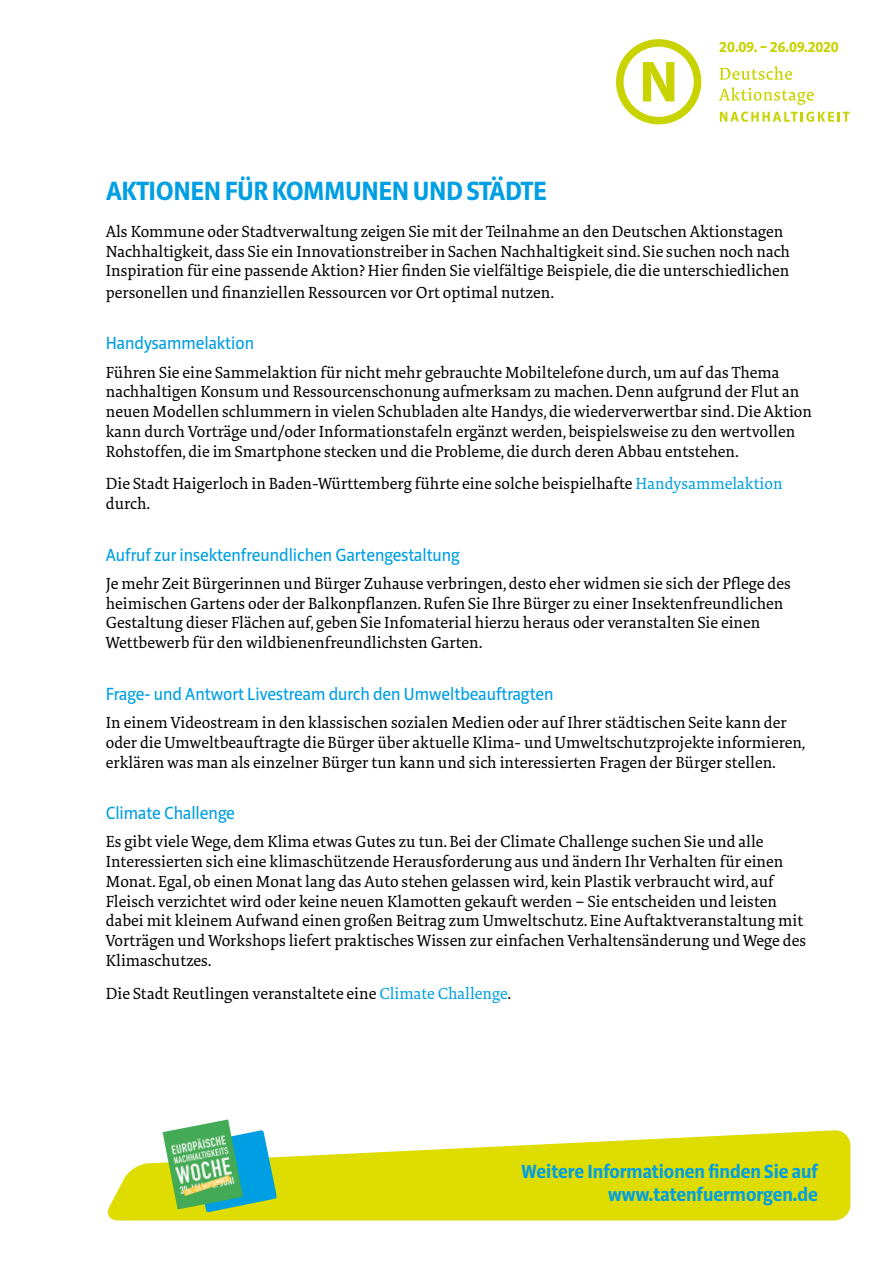
<style>
.page{position:relative;width:893px;height:1263px;background:#fff}
.page>*{position:absolute;margin:0;border:0;box-sizing:border-box;transform-origin:0 0}
.t1{font:700 27px "Riga";letter-spacing:-.015em;color:#009fe3}
.t2{font:700 19.5px/23.4px "Riga";color:#009fe3;text-align:right}
.t3{font:18px "Riga";color:#009fe3}
.t4{font:16.5px/19.8px "Tundra OT";color:#000}
.t5{font:700 15.9px "Riga";color:#c8d300}
.s1{color:#009fe3}
</style>
<div class="page">
<svg style="left:108px;top:1130px;width:742px;height:90px;fill:#dedc00"></svg>
<svg style="left:616px;top:39px;width:85px;height:85px"></svg>
<svg style="left:719px;top:66px;width:73px;height:14px"></svg>
<svg style="left:719px;top:87px;width:95px;height:18px"></svg>
<svg style="left:720px;top:112px;width:129px;height:10px"></svg>
<svg style="left:193px;top:1130px;width:84px;height:82px;background:#4db7b5"></svg>
<img style="left:163px;top:1119px;width:80px;height:90px">
<p class="t5" style="left:720px;top:38px;width:121px">20.09. – 26.09.2020</p>
<h1 class="t1" style="left:106px;top:176px;width:442px">AKTIONEN FÜR KOMMUNEN UND STÄDTE</h1>
<p class="t4" style="left:106px;top:222px;width:686px">Als Kommune oder Stadtverwaltung zeigen Sie mit der Teilnahme an den Deutschen Aktionstagen<br>Nachhaltigkeit, dass Sie ein Innovationstreiber in Sachen Nachhaltigkeit sind. Sie suchen noch nach<br>Inspiration für eine passende Aktion? Hier finden Sie vielfältige Beispiele, die die unterschiedlichen</p>
<p class="t4" style="left:106px;top:283px;width:450px">personellen und finanziellen Ressourcen vor Ort optimal nutzen.</p>
<p class="t3" style="left:106px;top:334px;width:150px">Handysammelaktion</p>
<p class="t4" style="left:106px;top:363px;width:708px">Führen Sie eine Sammelaktion für nicht mehr gebrauchte Mobiltelefone durch, um auf das Thema nachhaltigen Konsum und Ressourcenschonung aufmerksam zu machen. Denn aufgrund der Flut an neuen Modellen schlummern in vielen Schubladen alte Handys, die wiederverwertbar sind. Die Aktion kann durch Vorträge und/oder Informationstafeln ergänzt werden, beispielsweise zu den wertvollen Rohstoffen, die im Smartphone stecken und die Probleme, die durch deren Abbau entstehen.</p>
<p class="t4" style="left:106px;top:475px;width:678px">Die Stadt Haigerloch in Baden-Württemberg führte eine solche beispielhafte <span class="s1">Handysammelaktion </span>durch.</p>
<p class="t3" style="left:106px;top:545px;width:355px">Aufruf zur insektenfreundlichen Gartengestaltung</p>
<p class="t4" style="left:106px;top:574px;width:686px">Je mehr Zeit Bürgerinnen und Bürger Zuhause verbringen, desto eher widmen sie sich der Pflege des heimischen Gartens oder der Balkonpflanzen. Rufen Sie Ihre Bürger zu einer Insektenfreundlichen Gestaltung dieser Flächen auf, geben Sie Infomaterial hierzu heraus oder veranstalten Sie einen Wettbewerb für den wildbienenfreundlichsten Garten.</p>
<p class="t3" style="left:106px;top:684px;width:449px">Frage- und Antwort Livestream durch den Umweltbeauftragten</p>
<p class="t4" style="left:106px;top:713px;width:701px">In einem Videostream in den klassischen sozialen Medien oder auf Ihrer städtischen Seite kann der oder die Umweltbeauftragte die Bürger über aktuelle Klima- und Umweltschutzprojekte informieren, erklären was man als einzelner Bürger tun kann und sich interessierten Fragen der Bürger stellen.</p>
<p class="t3" style="left:106px;top:803px;width:131px">Climate Challenge</p>
<p class="t4" style="left:106px;top:832px;width:702px">Es gibt viele Wege, dem Klima etwas Gutes zu tun. Bei der Climate Challenge suchen Sie und alle Interessierten sich eine klimaschützende Herausforderung aus und ändern Ihr Verhalten für einen Monat. Egal, ob einen Monat lang das Auto stehen gelassen wird, kein Plastik verbraucht wird, auf Fleisch verzichtet wird oder keine neuen Klamotten gekauft werden – Sie entscheiden und leisten dabei mit kleinem Aufwand einen großen Beitrag zum Umweltschutz. Eine Auftaktveranstaltung mit Vorträgen und Workshops liefert praktisches Wissen zur einfachen Verhaltensänderung und Wege des Klimaschutzes.</p>
<p class="t4" style="left:106px;top:984px;width:407px">Die Stadt Reutlingen veranstaltete eine <span class="s1">Climate Challenge</span>.</p>
<p class="t2" style="left:522px;top:1160px;width:298px">Weitere Informationen finden Sie auf www.tatenfuermorgen.de</p>
</div>
